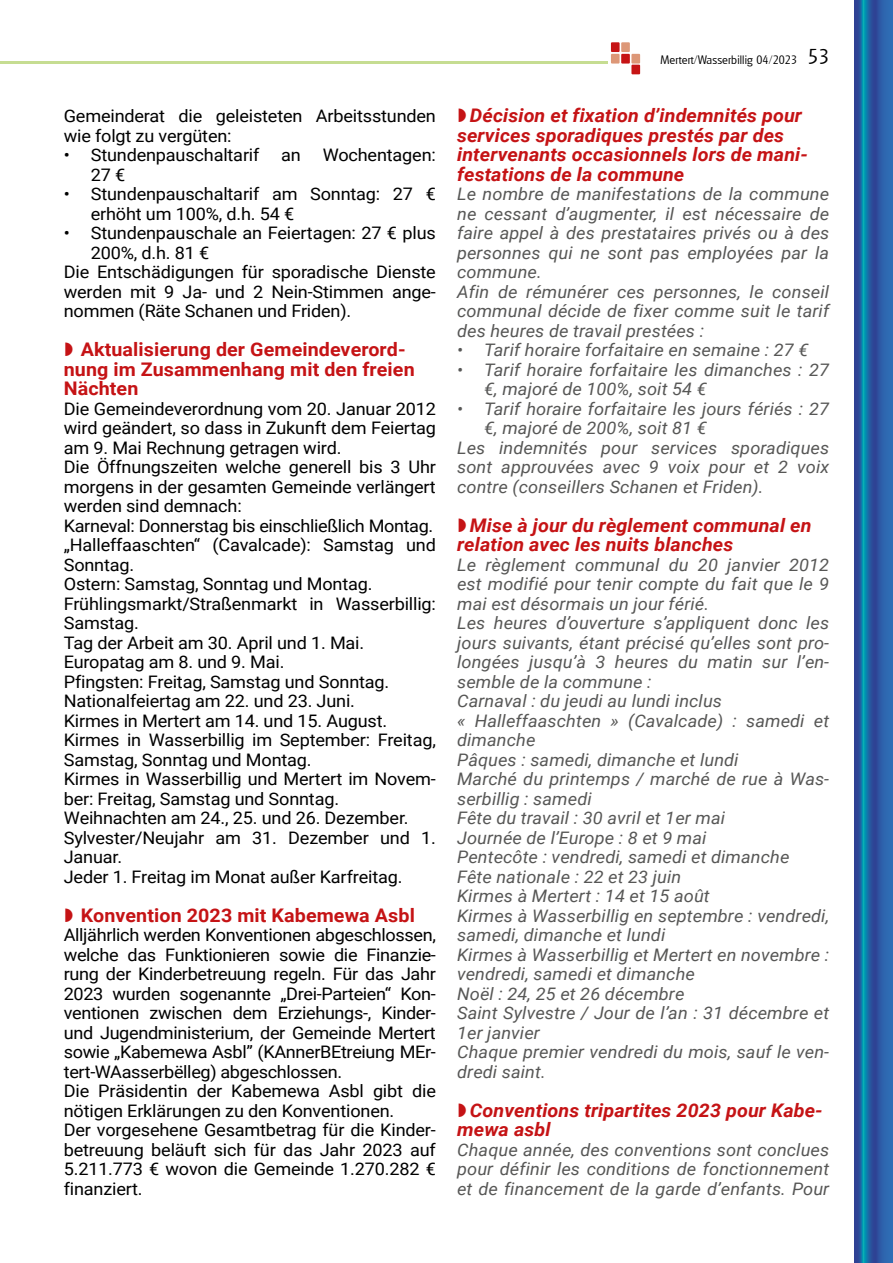
<style>
.page{position:relative;width:893px;height:1263px;background:#fff}
.page>*{position:absolute;margin:0;border:0;box-sizing:border-box;transform-origin:0 0}
.t1{font:italic 700 18.75px/19.5px "Roboto";letter-spacing:.005em;color:#c51315;scale:1.05 1}
.t2{font:700 18.75px/19.5px "Roboto";letter-spacing:.005em;color:#c51315;scale:1.05 1}
.t3{font:17.25px/19.5px "Roboto";letter-spacing:-.01em;color:#000;scale:1.05 1}
.t4{font:italic 17.25px/19.5px "Roboto";letter-spacing:.005em;color:#575756;scale:1.05 1}
.t5{font:300 12px "Glasgow";letter-spacing:.01em;color:#000}
.s1{font-size:21px}
</style>
<div class="page">
<svg style="left:855px;top:0;width:38px;height:1263px;background:#2562a5"></svg>
<div style="left:611px;top:42px;width:9px;height:10px;background:#c61415"></div>
<div style="left:621px;top:54px;width:9px;height:10px;background:#c61415"></div>
<div style="left:631px;top:65px;width:9px;height:9px;background:#c61415"></div>
<div style="left:621px;top:42px;width:9px;height:10px;background:#dd9777"></div>
<div style="left:611px;top:54px;width:9px;height:10px;background:#dd9777"></div>
<div style="left:631px;top:54px;width:9px;height:10px;background:#dd9777"></div>
<hr style="left:0;top:62px;width:608px;height:2px;background:#a6ca56">
<p class="t3" style="left:64px;top:106px;width:356px">Gemeinderat die geleisteten Arbeitsstunden wie folgt zu vergüten:</p>
<p class="t3" style="left:64px;top:145px;width:188px">• Stundenpauschaltarif</p>
<p class="t3" style="left:281px;top:145px;width:20px">an</p>
<p class="t3" style="left:323px;top:145px;width:109px">Wochentagen:</p>
<p class="t3" style="left:91px;top:164px;width:34px">27 €</p>
<p class="t3" style="left:91px;top:184px;width:330px;text-indent:-27px">• Stundenpauschaltarif am Sonntag: 27 € erhöht um 100%, d.h. 54 €</p>
<p class="t3" style="left:64px;top:223px;width:356px">• Stundenpauschale an Feiertagen: 27 € plus</p>
<p class="t3" style="left:91px;top:242px;width:114px">200%, d.h. 81 €</p>
<p class="t3" style="left:64px;top:262px;width:356px">Die Entschädigungen für sporadische Dienste</p>
<p class="t3" style="left:64px;top:281px;width:356px">werden mit 9 Ja- und 2 Nein-Stimmen ange-</p>
<p class="t3" style="left:64px;top:301px;width:275px">nommen (Räte Schanen und Friden).</p>
<p class="t2" style="left:64px;top:339px;width:336px;text-indent:17px">Aktualisierung der Gemeindeverord&shy;nung im Zusammenhang mit den freien<br>Nächten</p>
<p class="t3" style="left:64px;top:398px;width:356px">Die Gemeindeverordnung vom 20. Januar 2012 wird geändert, so dass in Zukunft dem Feiertag am 9. Mai Rechnung getragen wird.<br>Die Öffnungszeiten welche generell bis 3 Uhr morgens in der gesamten Gemeinde verlängert werden sind demnach:<br>Karneval: Donnerstag bis einschließlich Montag. „Halleffaaschten“ (Cavalcade): Samstag und Sonntag.<br>Ostern: Samstag, Sonntag und Montag.<br>Frühlingsmarkt/Straßenmarkt in Wasserbillig:<br>Samstag.<br>Tag der Arbeit am 30. April und 1. Mai.<br>Europatag am 8. und 9. Mai.<br>Pfingsten: Freitag, Samstag und Sonntag.<br>Nationalfeiertag am 22. und 23. Juni.<br>Kirmes in Mertert am 14. und 15. August.<br>Kirmes in Wasserbillig im September: Freitag, Samstag, Sonntag und Montag.<br>Kirmes in Wasserbillig und Mertert im Novem&shy;ber: Freitag, Samstag und Sonntag.<br>Weihnachten am 24., 25. und 26. Dezember.<br>Sylvester/Neujahr am 31. Dezember und 1.<br>Januar.<br>Jeder 1. Freitag im Monat außer Karfreitag.</p>
<p class="t2" style="left:81px;top:905px;width:320px">Konvention 2023 mit Kabemewa Asbl</p>
<p class="t3" style="left:64px;top:925px;width:356px">Alljährlich werden Konventionen abgeschlossen, welche das Funktionieren sowie die Finanzie&shy;rung der Kinderbetreuung regeln. Für das Jahr 2023 wurden sogenannte „Drei-Parteien“ Kon&shy;ventionen zwischen dem Erziehungs-, Kinder&shy;und Jugendministerium, der Gemeinde Mertert sowie „Kabemewa Asbl” (KAnnerBEtreiung MEr&shy;tert-WAasserbëlleg) abgeschlossen.<br>Die Präsidentin der Kabemewa Asbl gibt die nötigen Erklärungen zu den Konventionen.<br>Der vorgesehene Gesamtbetrag für die Kinder&shy;betreuung beläuft sich für das Jahr 2023 auf 5.211.773 € wovon die Gemeinde 1.270.282 € finanziert.</p>
<p class="t5" style="left:661px;top:52px;width:170px">Mertert/Wasserbillig 04/2023 <span class="s1">53</span></p>
<p class="t1" style="left:457px;top:105px;width:336px;text-indent:13px">Décision et fixation d’indemnités pour services sporadiques prestés par des intervenants occasionnels lors de mani&shy;festations de la commune</p>
<p class="t4" style="left:457px;top:184px;width:356px">Le nombre de manifestations de la commune ne cessant d’augmenter, il est nécessaire de faire appel à des prestataires privés ou à des personnes qui ne sont pas employées par la commune.<br>Afin de rémunérer ces personnes, le conseil communal décide de fixer comme suit le tarif des heures de travail prestées :</p>
<p class="t4" style="left:457px;top:340px;width:336px">• Tarif horaire forfaitaire en semaine : 27 €</p>
<p class="t4" style="left:484px;top:359px;width:330px;text-indent:-27px">• Tarif horaire forfaitaire les dimanches : 27 €, majoré de 100%, soit 54 €</p>
<p class="t4" style="left:457px;top:398px;width:356px">• Tarif horaire forfaitaire les jours fériés : 27</p>
<p class="t4" style="left:484px;top:418px;width:214px">€, majoré de 200%, soit 81 €</p>
<p class="t4" style="left:457px;top:437px;width:356px">Les indemnités pour services sporadiques</p>
<p class="t4" style="left:457px;top:457px;width:356px">sont approuvées avec 9 voix pour et 2 voix</p>
<p class="t4" style="left:457px;top:476px;width:293px">contre (conseillers Schanen et Friden).</p>
<p class="t1" style="left:457px;top:515px;width:339px;text-indent:13px">Mise à jour du règlement communal en relation avec les nuits blanches</p>
<p class="t4" style="left:457px;top:554px;width:356px">Le règlement communal du 20 janvier 2012 est modifié pour tenir compte du fait que le 9 mai est désormais un jour férié.<br>Les heures d’ouverture s’appliquent donc les jours suivants, étant précisé qu’elles sont pro&shy;longées jusqu’à 3 heures du matin sur l’en&shy;semble de la commune :<br>Carnaval : du jeudi au lundi inclus<br>« Halleffaaschten » (Cavalcade) : samedi et dimanche<br>Pâques : samedi, dimanche et lundi<br>Marché du printemps / marché de rue à Was&shy;serbillig : samedi<br>Fête du travail : 30 avril et 1er mai<br>Journée de l’Europe : 8 et 9 mai<br>Pentecôte : vendredi, samedi et dimanche<br>Fête nationale : 22 et 23 juin<br>Kirmes à Mertert : 14 et 15 août<br>Kirmes à Wasserbillig en septembre : vendredi, samedi, dimanche et lundi<br>Kirmes à Wasserbillig et Mertert en novembre : vendredi, samedi et dimanche<br>Noël : 24, 25 et 26 décembre<br>Saint Sylvestre / Jour de l’an : 31 décembre et 1er janvier<br>Chaque premier vendredi du mois, sauf le ven&shy;dredi saint.</p>
<p class="t1" style="left:457px;top:1100px;width:350px;text-indent:13px">Conventions tripartites 2023 pour Kabe&shy;mewa asbl</p>
<p class="t4" style="left:457px;top:1139px;width:356px;text-align:justify">Chaque année, des conventions sont conclues pour définir les conditions de fonctionnement et de financement de la garde d’enfants. Pour</p>
</div>
